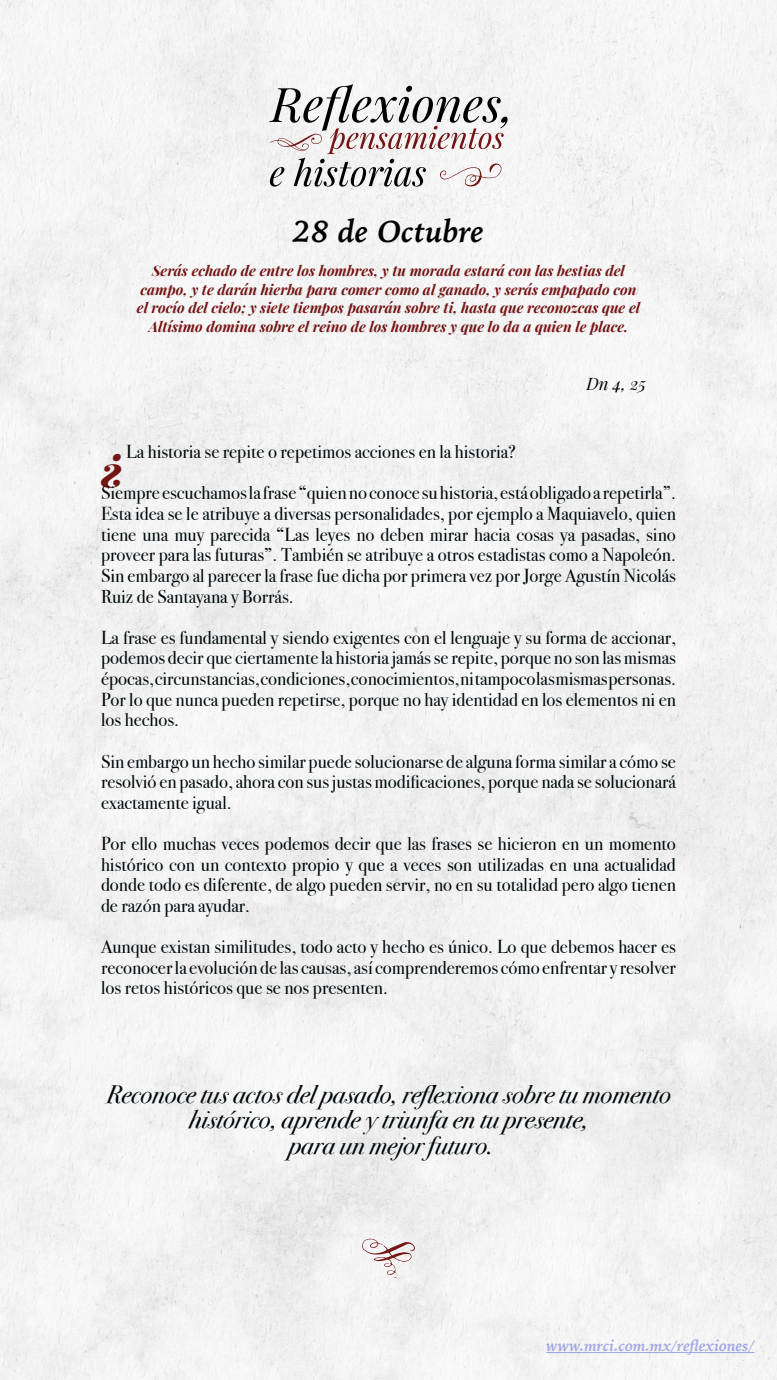
<style>
.page{position:relative;width:777px;height:1380px;background:#fff}
.page>*{position:absolute;margin:0;border:0;box-sizing:border-box;transform-origin:0 0}
.t1{font:italic 700 47.31px "Playfair Display";color:#741515}
.t2{font:italic 700 31.25px "Iowan Old Style";color:#000}
.t3{font:italic 25.62px/25.6px "Bodoni Svty Two ITCTT";color:#00080b;text-align:center}
.t4{font:18.75px/20.6px "Bodoni Svty Two ITCTT";color:#00080b;text-align:justify}
.t5{font:italic 16.88px "Playfair Display";color:#000}
.t6{font:italic 700 15.62px "Iowan Old Style";color:#4f5cd6}
.t7{font:italic 700 14.38px/18.8px "Playfair Display";color:#741515;text-align:center}
</style>
<div class="page">
<div style="left:0;top:0;width:776px;height:1380px;background:#f3f3f3"></div>
<svg style="left:269px;top:84px;width:238px;height:103px"></svg>
<svg style="left:361px;top:1238px;width:54px;height:40px"></svg>
<hr style="left:546px;top:1352px;width:208px;height:1px;background:#4f5cd6">
<p class="t2" style="left:293px;top:204px;width:193px">28 de Octubre</p>
<p class="t7" style="left:137px;top:260px;width:504px">Serás echado de entre los hombres, y tu morada estará con las bestias del campo, y te darán hierba para comer como al ganado, y serás empapado con el rocío del cielo; y siete tiempos pasarán sobre ti, hasta que reconozcas que el Altísimo domina sobre el reino de los hombres y que lo da a quien le place.</p>
<p class="t5" style="left:586px;top:370px;width:61px">Dn 4, 25</p>
<p class="t1" style="left:103px;top:423px;width:25px">¿</p>
<p class="t4" style="left:126px;top:440px;width:391px">La historia se repite o repetimos acciones en la historia?</p>
<p class="t4" style="left:101px;top:481px;width:576px">Siempre escuchamos la frase “quien no conoce su historia, está obligado a repetirla”.<br>Esta idea se le atribuye a diversas personalidades, por ejemplo a Maquiavelo, quien tiene una muy parecida “Las leyes no deben mirar hacia cosas ya pasadas, sino proveer para las futuras”. También se atribuye a otros estadistas como a Napoleón.<br>Sin embargo al parecer la frase fue dicha por primera vez por Jorge Agustín Nicolás Ruiz de Santayana y Borrás.</p>
<p class="t4" style="left:101px;top:625px;width:576px">La frase es fundamental y siendo exigentes con el lenguaje y su forma de accionar, podemos decir que ciertamente la historia jamás se repite, porque no son las mismas épocas, circunstancias, condiciones, conocimientos, ni tampoco las mismas personas.<br>Por lo que nunca pueden repetirse, porque no hay identidad en los elementos ni en los hechos.</p>
<p class="t4" style="left:101px;top:749px;width:576px">Sin embargo un hecho similar puede solucionarse de alguna forma similar a cómo se resolvió en pasado, ahora con sus justas modificaciones, porque nada se solucionará exactamente igual.</p>
<p class="t4" style="left:101px;top:831px;width:576px">Por ello muchas veces podemos decir que las frases se hicieron en un momento histórico con un contexto propio y que a veces son utilizadas en una actualidad donde todo es diferente, de algo pueden servir, no en su totalidad pero algo tienen de razón para ayudar.</p>
<p class="t4" style="left:101px;top:935px;width:576px">Aunque existan similitudes, todo acto y hecho es único. Lo que debemos hacer es reconocer la evolución de las causas, así comprenderemos cómo enfrentar y resolver los retos históricos que se nos presenten.</p>
<p class="t3" style="left:106px;top:1079px;width:566px">Reconoce tus actos del pasado, reflexiona sobre tu momento histórico, aprende y triunfa en tu presente,</p>
<p class="t3" style="left:289px;top:1131px;width:206px">para un mejor futuro.</p>
<p class="t6" style="left:546px;top:1331px;width:210px">www.mrci.com.mx/reflexiones/</p>
</div>
